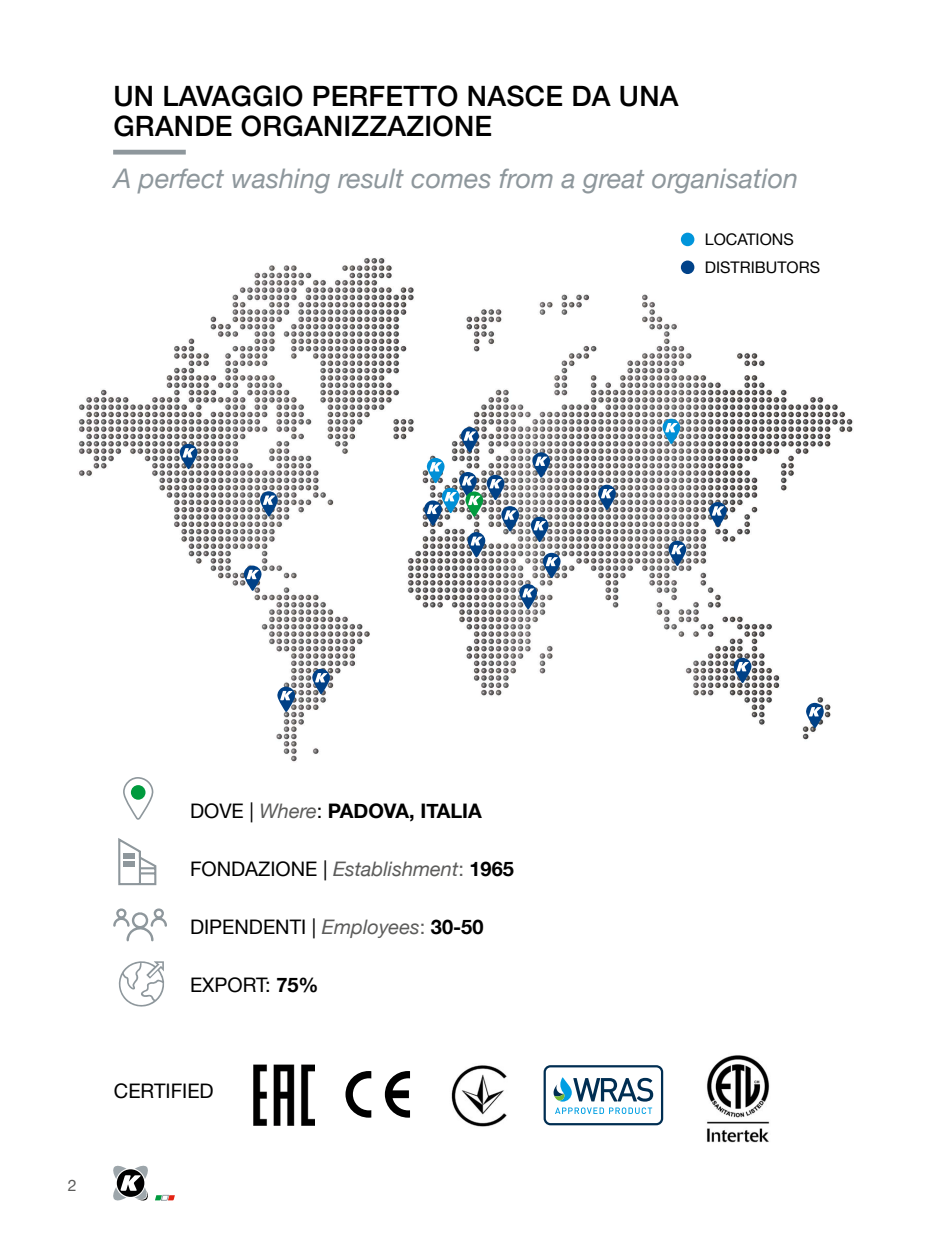
<style>
.page{position:relative;width:936px;height:1248px;background:#fff}
.page>*{position:absolute;margin:0;border:0;box-sizing:border-box;transform-origin:0 0}
.t1{font:500 28px "Helvetica Neue";letter-spacing:.01em;color:#000}
.t2{font:italic 27px "Helvetica Neue";color:#8e979c}
.t3{font:20px "Helvetica Neue";color:#000}
.t4{font:italic 20px "Helvetica Neue";color:#5c5c5b}
.t5{font:700 20px "Helvetica Neue";color:#000}
.t6{font:16px "Helvetica Neue";color:#000}
.t7{font:16px "Helvetica Neue";color:#5c5c5b}
.s1{font-weight:400}
.s2{font-weight:400;font-style:italic}
.s3{font-weight:400;font-style:italic;color:#5c5c5b}
.s4{font-style:normal;color:#000}
.s5{font-style:normal}
.s6{font-weight:700;font-style:normal;color:#000}
.s7{font-style:italic;color:#5c5c5b}
.s8{color:#5c5c5b}
.s9{font-weight:700}
</style>
<div class="page">
<svg style="left:155px;top:1194px;width:20px;height:7px"></svg>
<svg style="left:113px;top:1165px;width:35px;height:36px"></svg>
<img style="left:78px;top:242px;width:775px;height:520px">
<hr style="left:113px;top:150px;width:73px;height:4px;background:#8e979c">
<div style="left:543px;top:1065px;width:120px;height:60px;border:2px solid #002e52;border-radius:6px"></div>
<svg style="left:555px;top:1107px;width:97px;height:6px"></svg>
<svg style="left:553px;top:1077px;width:100px;height:24px"></svg>
<img style="left:253px;top:1064px;width:61px;height:61px">
<svg style="left:345px;top:1071px;width:26px;height:46px"></svg>
<svg style="left:385px;top:1071px;width:25px;height:46px"></svg>
<img style="left:451px;top:1065px;width:56px;height:62px">
<img style="left:706px;top:1055px;width:64px;height:88px">
<div style="left:704px;top:230px;width:231px;height:35px;background:#fff"></div>
<div style="left:680px;top:233px;width:14px;height:13px;background:#0095db;border-radius:50%"></div>
<div style="left:680px;top:260px;width:14px;height:14px;background:#004289;border-radius:50%"></div>
<svg style="left:179px;top:444px;width:18px;height:25px"></svg>
<svg style="left:460px;top:427px;width:18px;height:25px"></svg>
<svg style="left:532px;top:452px;width:18px;height:26px"></svg>
<svg style="left:598px;top:484px;width:18px;height:26px"></svg>
<svg style="left:708px;top:502px;width:18px;height:25px"></svg>
<svg style="left:668px;top:540px;width:18px;height:26px"></svg>
<svg style="left:805px;top:702px;width:18px;height:26px"></svg>
<svg style="left:733px;top:657px;width:18px;height:26px"></svg>
<svg style="left:530px;top:516px;width:18px;height:26px"></svg>
<svg style="left:542px;top:552px;width:18px;height:26px"></svg>
<svg style="left:519px;top:584px;width:18px;height:25px"></svg>
<svg style="left:260px;top:491px;width:18px;height:26px"></svg>
<svg style="left:243px;top:565px;width:18px;height:26px"></svg>
<svg style="left:277px;top:686px;width:18px;height:26px"></svg>
<svg style="left:312px;top:668px;width:18px;height:26px"></svg>
<svg style="left:662px;top:419px;width:18px;height:25px"></svg>
<svg style="left:118px;top:961px;width:46px;height:46px"></svg>
<svg style="left:123px;top:777px;width:31px;height:43px"></svg>
<div style="left:131px;top:785px;width:14px;height:14px;background:#009b3e;border-radius:50%"></div>
<svg style="left:118px;top:838px;width:39px;height:48px"></svg>
<svg style="left:113px;top:908px;width:54px;height:33px"></svg>
<svg style="left:424px;top:458px;width:95px;height:99px"></svg>
<p class="t1" style="left:113px;top:73px;width:566px">UN LAVAGGIO PERFETTO NASCE DA UNA</p>
<p class="t1" style="left:113px;top:103px;width:380px">GRANDE ORGANIZZAZIONE</p>
<p class="t2" style="left:113px;top:159px;width:686px">A perfect washing result comes from a great organisation</p>
<p class="t6" style="left:704px;top:228px;width:90px">LOCATIONS</p>
<p class="t6" style="left:704px;top:256px;width:117px">DISTRIBUTORS</p>
<p class="t7" style="left:68px;top:1173px;width:10px">2</p>
<p class="t5" style="left:190px;top:795px;width:293px"><span class="s1">DOVE</span> <span class="s2">|</span> <span class="s3">Where</span><span class="s1">:</span> PADOVA, ITALIA</p>
<p class="t4" style="left:190px;top:854px;width:325px"><span class="s4">FONDAZIONE |</span> Establishment<span class="s5">:</span> <span class="s6">1965</span></p>
<p class="t3" style="left:190px;top:912px;width:295px">DIPENDENTI | <span class="s7">Employees</span><span class="s8">:</span> <span class="s9">30-50</span></p>
<p class="t3" style="left:190px;top:970px;width:130px">EXPORT: <span class="s9">75%</span></p>
<p class="t3" style="left:114px;top:1076px;width:101px">CERTIFIED</p>
</div>
